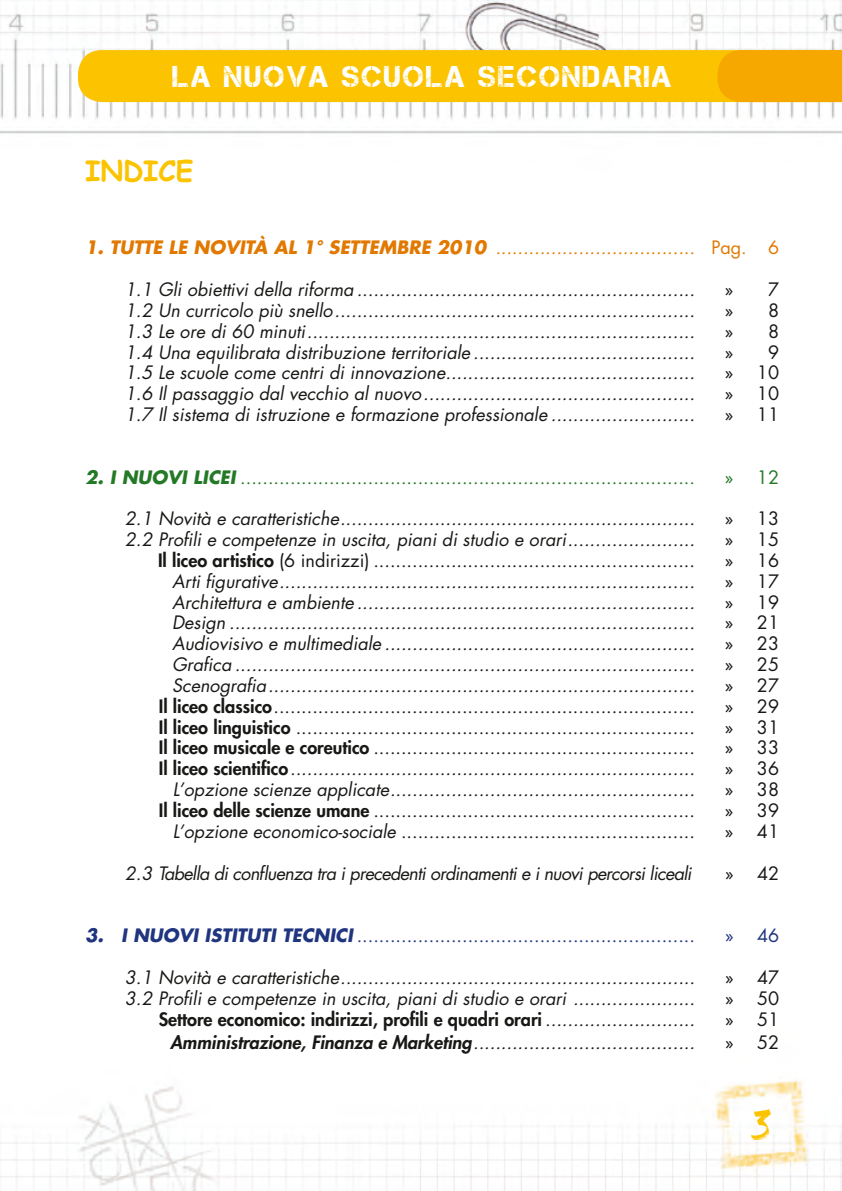
<style>
.page{position:relative;width:842px;height:1191px;background:#fff}
.page>*{position:absolute;margin:0;border:0;box-sizing:border-box;transform-origin:0 0}
.t1{font:44px "Caipirinha";color:#fbc300}
.t2{font:30px "Captureit";letter-spacing:.075em;color:#fff}
.t3{font:700 28px "Comic Sans MS";color:#fbc300}
.t4{font:italic 18px "Futura Std";color:#181816}
.t5{font:18px "Futura Std";color:#181816}
.t6{font:18px "Futura Std";color:#247926}
.t7{font:18px "Futura Std";color:#20357f}
.t8{font:italic 18px "Futura Std";color:#e17800}
.t9{font:800 18px "Futura Std";color:#181816}
.t10{font:italic 18px "Futura Std";letter-spacing:-.035em;color:#181816}
.s1{font-weight:700}
.s2{font-style:normal}
.s3{font-weight:700;font-style:italic}
.s4{font-weight:800}
.s5{font-weight:800;font-style:normal}
.s6{font-style:italic}
.s7{font-weight:400;font-style:italic}
</style>
<div class="page">
<img style="left:0;top:0;width:842px;height:1191px">
<svg style="left:78px;top:50px;width:764px;height:52px"></svg>
<h2 class="t2" style="left:172px;top:60px;width:501px">LA NUOVA SCUOLA SECONDARIA</h2>
<h3 class="t3" style="left:85px;top:150px;width:110px">INDICE</h3>
<p class="t8" style="left:85px;top:236px;width:696px"><span class="s1">1. TUTTE LE NOVITÀ AL 1° SETTEMBRE 2010</span> ..................................... <span class="s2">Pag. 6</span></p>
<p class="t4" style="left:125px;top:278px;width:572px">1.1 Gli obiettivi della riforma..............................................................</p>
<p class="t5" style="left:725px;top:278px;width:56px">» 7</p>
<p class="t4" style="left:125px;top:299px;width:572px">1.2 Un curricolo più snello..................................................................</p>
<p class="t5" style="left:725px;top:299px;width:56px">» 8</p>
<p class="t4" style="left:125px;top:320px;width:572px">1.3 Le ore di 60 minuti.......................................................................</p>
<p class="t5" style="left:725px;top:320px;width:56px">» 8</p>
<p class="t4" style="left:125px;top:340px;width:572px">1.4 Una equilibrata distribuzione territoriale.........................................</p>
<p class="t5" style="left:725px;top:340px;width:56px">» 9</p>
<p class="t4" style="left:125px;top:361px;width:572px">1.5 Le scuole come centri di innovazione..............................................</p>
<p class="t5" style="left:725px;top:361px;width:56px">» 10</p>
<p class="t4" style="left:125px;top:382px;width:572px">1.6 Il passaggio dal vecchio al nuovo..................................................</p>
<p class="t5" style="left:725px;top:382px;width:56px">» 10</p>
<p class="t4" style="left:125px;top:403px;width:572px">1.7 Il sistema di istruzione e formazione professionale...........................</p>
<p class="t5" style="left:725px;top:403px;width:56px">» 11</p>
<p class="t6" style="left:85px;top:465px;width:611px"><span class="s3">2. I NUOVI LICEI</span> ..................................................................................</p>
<p class="t6" style="left:725px;top:465px;width:56px">» 12</p>
<p class="t4" style="left:125px;top:507px;width:572px">2.1 Novità e caratteristiche.................................................................</p>
<p class="t5" style="left:725px;top:507px;width:56px">» 13</p>
<p class="t4" style="left:125px;top:528px;width:572px">2.2 Profili e competenze in uscita, piani di studio e orari........................</p>
<p class="t5" style="left:725px;top:528px;width:56px">» 15</p>
<p class="t5" style="left:158px;top:549px;width:538px"><span class="s4">Il liceo artistico</span> (6 indirizzi) ..........................................................</p>
<p class="t5" style="left:725px;top:549px;width:56px">» 16</p>
<p class="t4" style="left:172px;top:569px;width:524px">Arti figurative............................................................................</p>
<p class="t5" style="left:725px;top:569px;width:56px">» 17</p>
<p class="t4" style="left:172px;top:590px;width:524px">Architettura e ambiente..............................................................</p>
<p class="t5" style="left:725px;top:590px;width:56px">» 19</p>
<p class="t4" style="left:172px;top:611px;width:524px">Design.....................................................................................</p>
<p class="t5" style="left:725px;top:611px;width:56px">» 21</p>
<p class="t4" style="left:172px;top:632px;width:524px">Audiovisivo e multimediale.........................................................</p>
<p class="t5" style="left:725px;top:632px;width:56px">» 23</p>
<p class="t4" style="left:172px;top:653px;width:524px">Grafica....................................................................................</p>
<p class="t5" style="left:725px;top:653px;width:56px">» 25</p>
<p class="t4" style="left:172px;top:674px;width:524px">Scenografia..............................................................................</p>
<p class="t5" style="left:725px;top:674px;width:56px">» 27</p>
<p class="t5" style="left:159px;top:694px;width:538px"><span class="s4">Il liceo classico</span>............................................................................</p>
<p class="t5" style="left:725px;top:694px;width:56px">» 29</p>
<p class="t5" style="left:159px;top:715px;width:538px"><span class="s4">Il liceo linguistico</span> ........................................................................</p>
<p class="t5" style="left:725px;top:715px;width:56px">» 31</p>
<p class="t5" style="left:159px;top:736px;width:538px"><span class="s4">Il liceo musicale e coreutico</span> ..........................................................</p>
<p class="t5" style="left:725px;top:736px;width:56px">» 33</p>
<p class="t4" style="left:159px;top:757px;width:538px"><span class="s5">Il liceo scientifico</span>..........................................................................</p>
<p class="t5" style="left:725px;top:757px;width:56px">» 36</p>
<p class="t4" style="left:173px;top:778px;width:523px">L’opzione scienze applicate........................................................</p>
<p class="t5" style="left:725px;top:778px;width:56px">» 38</p>
<p class="t5" style="left:159px;top:799px;width:538px"><span class="s4">Il liceo delle scienze umane</span> ..........................................................</p>
<p class="t5" style="left:725px;top:799px;width:56px">» 39</p>
<p class="t5" style="left:173px;top:819px;width:523px"><span class="s6">L’opzione economico-sociale</span> .....................................................</p>
<p class="t5" style="left:725px;top:819px;width:56px">» 41</p>
<p class="t10" style="left:125px;top:861px;width:573px">2.3 Tabella di confluenza tra i precedenti ordinamenti e i nuovi percorsi liceali.</p>
<p class="t5" style="left:725px;top:861px;width:56px">» 42</p>
<p class="t7" style="left:85px;top:924px;width:611px"><span class="s3">3. I NUOVI ISTITUTI TECNICI</span> .............................................................</p>
<p class="t7" style="left:725px;top:924px;width:56px">» 46</p>
<p class="t4" style="left:125px;top:966px;width:572px">3.1 Novità e caratteristiche.................................................................</p>
<p class="t5" style="left:725px;top:966px;width:56px">» 47</p>
<p class="t4" style="left:125px;top:986px;width:572px">3.2 Profili e competenze in uscita, piani di studio e orari .......................</p>
<p class="t5" style="left:725px;top:986px;width:56px">» 50</p>
<p class="t9" style="left:159px;top:1007px;width:538px">Settore economico: indirizzi, profili e quadri orari <span class="s7">...........................</span></p>
<p class="t5" style="left:725px;top:1007px;width:56px">» 51</p>
<p class="t4" style="left:170px;top:1031px;width:526px"><span class="s4">Amministrazione, Finanza e Marketing</span>.........................................</p>
<p class="t5" style="left:725px;top:1031px;width:56px">» 52</p>
<h1 class="t1" style="left:751px;top:1098px;width:23px">3</h1>
</div>
